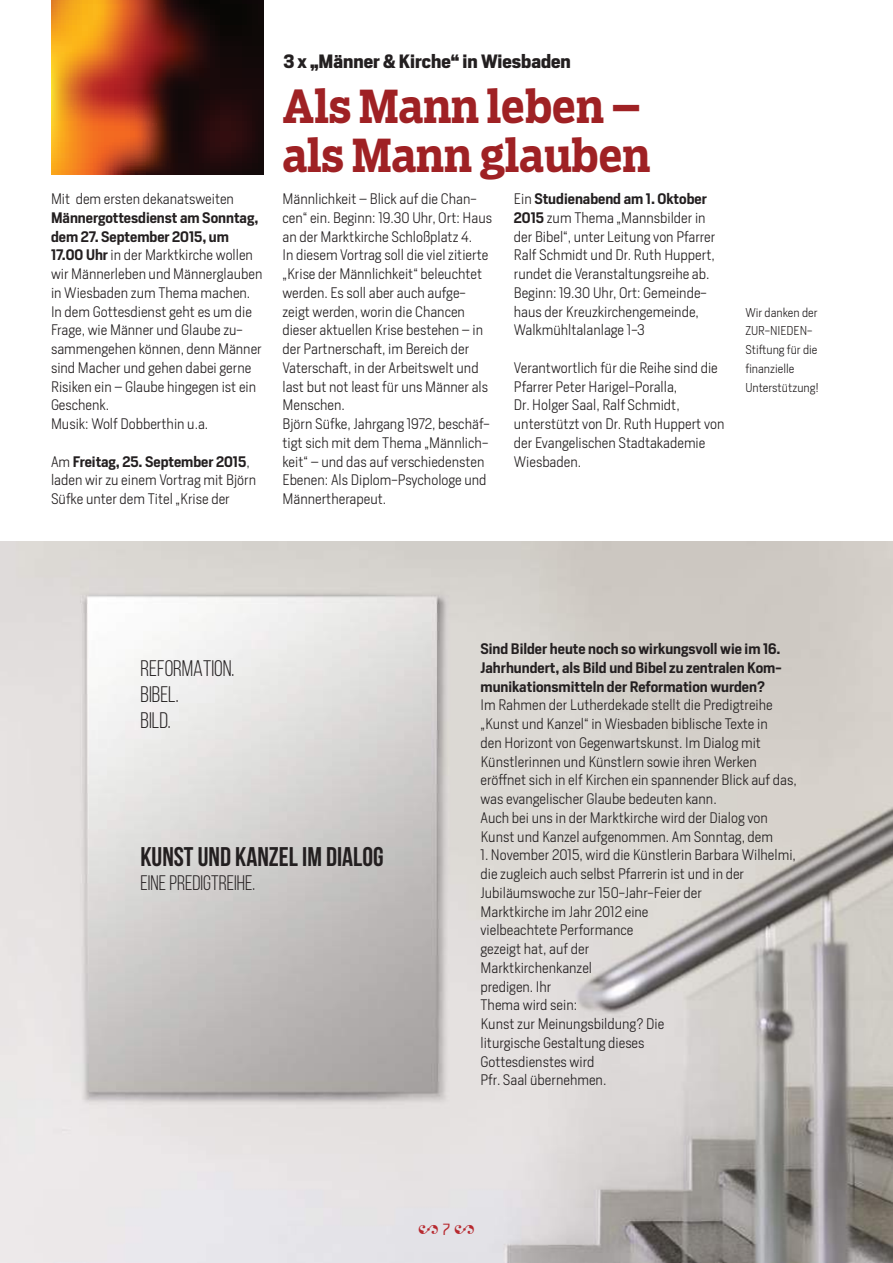
<style>
.page{position:relative;width:893px;height:1263px;background:#fff}
.page>*{position:absolute;margin:0;border:0;box-sizing:border-box;transform-origin:0 0}
.t1{font:700 45px/49.5px "Boomer Serif Cond";color:#9f2124}
.t2{font:700 27px "Bebas Neue";color:#231f20}
.t3{font:22.5px/25.8px "Bebas Neue";color:#231f20}
.t4{font:21px "Bebas Neue";color:#231f20}
.t5{font:700 18px "Heron Sans";color:#231f20}
.t6{font:18px "Adobe Garamond Pro";color:#b7282e}
.t7{font:300 14.25px/18.8px "Heron Sans";color:#231f20}
.t8{font:600 14.25px/18.8px "Heron Sans";color:#231f20;text-align:justify}
.t9{font:300 12px/18.8px "Heron Sans";color:#231f20}
.s1{font-weight:600}
.s2{font-family:"Conduit ITC Std";font-weight:300}
</style>
<div class="page">
<img style="left:0;top:541px;width:893px;height:722px">
<svg style="left:51px;top:0;width:212px;height:174px"></svg>
<p class="t7" style="left:51px;top:189px;width:185px">Mit dem ersten dekanatsweiten</p>
<p class="t7" style="left:51px;top:208px;width:213px"><span class="s1">Männergottesdienst am Sonntag, dem 27. September 2015, um<br>17.00 Uhr</span> in der Marktkirche wollen wir Männerleben und Männerglauben in Wiesbaden zum Thema machen.<br>In dem Gottesdienst geht es um die<br>Frage, wie Männer und Glaube zu&shy;sammengehen können, denn Männer sind Macher und gehen dabei gerne<br>Risiken ein – Glaube hingegen ist ein<br>Geschenk.<br>Musik: Wolf Dobberthin u.a.</p>
<p class="t7" style="left:51px;top:452px;width:207px">Am <span class="s1">Freitag, 25. September 2015</span>, laden wir zu einem Vortrag mit Björn<br>Süfke unter dem Titel „Krise der</p>
<p class="t5" style="left:283px;top:50px;width:289px">3 x „Männer &amp; Kirche“ in Wiesbaden</p>
<h1 class="t1" style="left:282px;top:82px;width:369px">Als Mann leben – als Mann glauben</h1>
<p class="t7" style="left:282px;top:189px;width:211px">Männlichkeit – Blick auf die Chan&shy;cen“ ein. Beginn: 19.30 Uhr, Ort: Haus an der Marktkirche Schloßplatz 4.<br>In diesem Vortrag soll die viel zitierte „Krise der Männlichkeit“ beleuchtet werden. Es soll aber auch aufge&shy;zeigt werden, worin die Chancen dieser aktuellen Krise bestehen – in der Partnerschaft, im Bereich der Vaterschaft, in der Arbeitswelt und last but not least für uns Männer als Menschen.<br>Björn Süfke, Jahrgang 1972, beschäf&shy;tigt sich mit dem Thema „Männlich&shy;keit“ – und das auf verschiedensten Ebenen: Als Diplom-Psychologe und Männertherapeut.</p>
<p class="t7" style="left:514px;top:189px;width:203px">Ein <span class="s1">Studienabend am 1. Oktober<br>2015</span> zum Thema „Mannsbilder in der Bibel“, unter Leitung von Pfarrer<br>Ralf Schmidt und Dr. Ruth Huppert, rundet die Veranstaltungsreihe ab.<br>Beginn: 19.30 Uhr, Ort: Gemeinde&shy;haus der Kreuzkirchengemeinde,<br>Walkmühltalanlage 1-3</p>
<p class="t7" style="left:514px;top:358px;width:212px">Verantwortlich für die Reihe sind die<br>Pfarrer Peter Harigel-Poralla,<br>Dr. Holger Saal, Ralf Schmidt, unterstützt von Dr. Ruth Huppert von der Evangelischen Stadtakademie<br>Wiesbaden.</p>
<p class="t9" style="left:745px;top:302px;width:75px">Wir danken der<br>ZUR-NIEDEN-<br>Stiftung für die finanzielle<br>Unterstützung!</p>
<h3 class="t3" style="left:141px;top:655px;width:95px">REFORMATION.<br>BIBEL.<br>BILD.</h3>
<h2 class="t2" style="left:141px;top:842px;width:245px">KUNST UND KANZEL IM DIALOG</h2>
<h3 class="t4" style="left:141px;top:872px;width:116px">EINE PREDIGTREIHE.</h3>
<p class="t8" style="left:480px;top:639px;width:303px">Sind Bilder heute noch so wirkungsvoll wie im 16.<br>Jahrhundert, als Bild und Bibel zu zentralen Kom&shy;munikationsmitteln der Reformation wurden?</p>
<p class="t7" style="left:480px;top:695px;width:318px">Im Rahmen der Lutherdekade stellt die Predigtreihe „Kunst und Kanzel“ in Wiesbaden biblische Texte in<br>den Horizont von Gegenwartskunst. Im Dialog mit Künstlerinnen und Künstlern sowie ihren Werken eröffnet sich in elf Kirchen ein spannender Blick auf das, was evangelischer Glaube bedeuten kann.<br>Auch bei uns in der Marktkirche wird der Dialog von Kunst und Kanzel aufgenommen. Am Sonntag, dem</p>
<p class="t7" style="left:480px;top:845px;width:317px">1. November 2015, wird die Künstlerin Barbara Wilhelmi, die zugleich auch selbst Pfarrerin ist und in der<br>Jubiläumswoche zur 150-Jahr-Feier der<br>Marktkirche im Jahr 2012 eine<br>vielbeachtete Performance<br>gezeigt hat, auf der<br>Marktkirchenkanzel<br>predigen. Ihr<br>Thema wird sein:<br>Kunst zur Meinungsbildung? Die<br>liturgische Gestaltung dieses<br>Gottesdienstes wird<br>Pfr. Saal übernehmen.</p>
<p class="t6" style="left:418px;top:1219px;width:58px">2 <span class="s2">7</span> 2</p>
</div>
